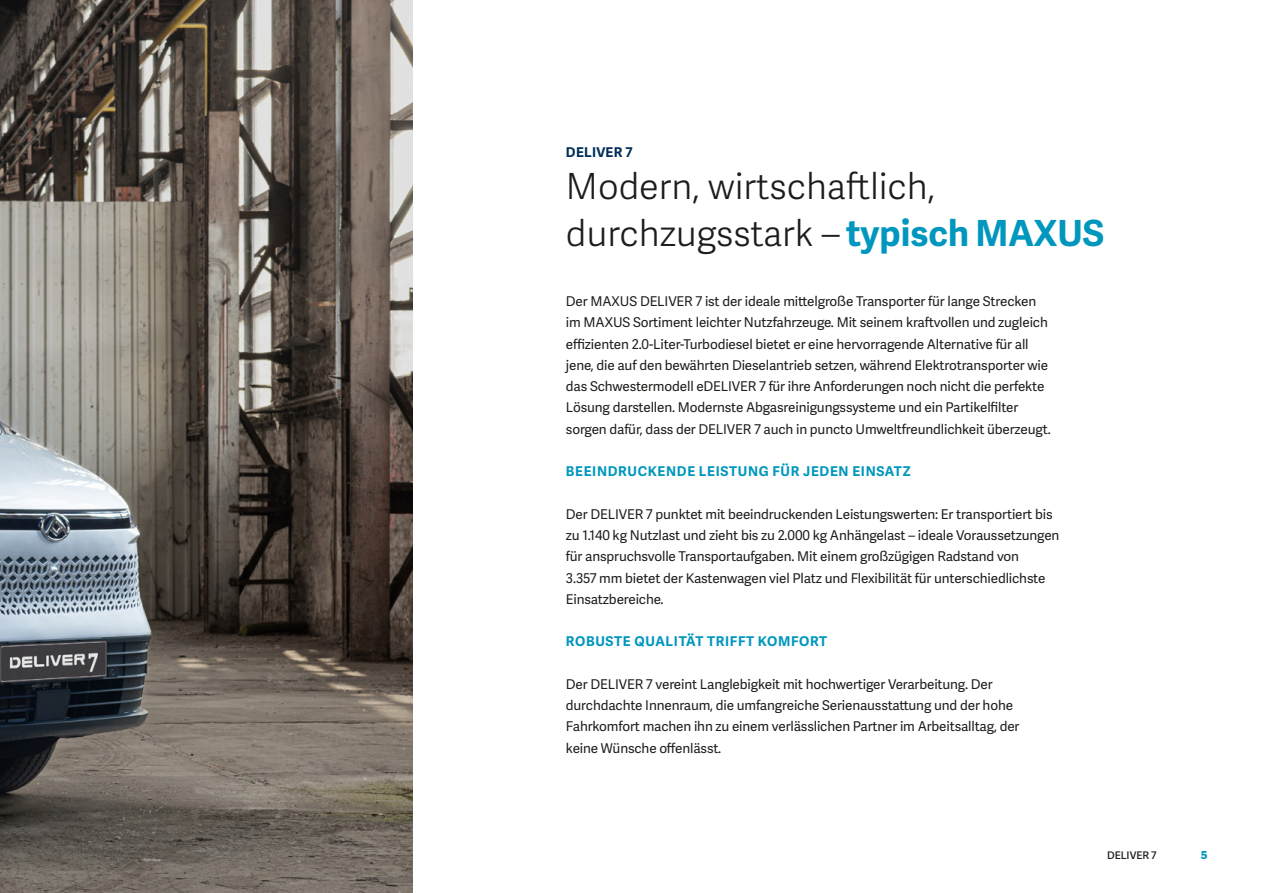
<style>
.page{position:relative;width:1263px;height:893px;background:#fff}
.page>*{position:absolute;margin:0;border:0;box-sizing:border-box;transform-origin:0 0}
.t1{font:300 36px/46.5px "Adelle Sans";color:#1d1d1b}
.t2{font:700 14.25px "Adelle Sans";color:#0097be}
.t3{font:13.5px/21.3px "Adelle Sans";letter-spacing:-.01em;color:#1d1d1b}
.t4{font:700 13.5px "Adelle Sans";letter-spacing:.05em;color:#0097be}
.t5{font:700 13.5px "Adelle Sans";letter-spacing:.02em;color:#002d59}
.t6{font:600 10.5px "Adelle Sans";color:#1d1d1b}
.s1{font-weight:700;color:#0097be}
</style>
<div class="page">
<img style="left:0;top:0;width:412px;height:893px">
<p class="t5" style="left:566px;top:143px;width:68px">DELIVER 7</p>
<h1 class="t1" style="left:566px;top:162px;width:540px">Modern, wirtschaftlich, durchzugsstark – <span class="s1">typisch MAXUS</span></h1>
<p class="t3" style="left:566px;top:291px;width:486px">Der MAXUS DELIVER 7 ist der ideale mittelgroße Transporter für lange Strecken im MAXUS Sortiment leichter Nutzfahrzeuge. Mit seinem kraftvollen und zugleich effizienten 2.0-Liter-Turbodiesel bietet er eine hervorragende Alternative für all jene, die auf den bewährten Dieselantrieb setzen, während Elektrotransporter wie das Schwestermodell eDELIVER 7 für ihre Anforderungen noch nicht die perfekte Lösung darstellen. Modernste Abgasreinigungssysteme und ein Partikelfilter sorgen dafür, dass der DELIVER 7 auch in puncto Umweltfreundlichkeit überzeugt.</p>
<p class="t4" style="left:566px;top:462px;width:346px">BEEINDRUCKENDE LEISTUNG FÜR JEDEN EINSATZ</p>
<p class="t3" style="left:566px;top:504px;width:495px">Der DELIVER 7 punktet mit beeindruckenden Leistungswerten: Er transportiert bis zu 1.140 kg Nutzlast und zieht bis zu 2.000 kg Anhängelast – ideale Voraussetzungen für anspruchsvolle Transportaufgaben. Mit einem großzügigen Radstand von<br>3.357 mm bietet der Kastenwagen viel Platz und Flexibilität für unterschiedlichste Einsatzbereiche.</p>
<p class="t4" style="left:566px;top:632px;width:263px">ROBUSTE QUALITÄT TRIFFT KOMFORT</p>
<p class="t3" style="left:566px;top:674px;width:455px">Der DELIVER 7 vereint Langlebigkeit mit hochwertiger Verarbeitung. Der durchdachte Innenraum, die umfangreiche Serienausstattung und der hohe Fahrkomfort machen ihn zu einem verlässlichen Partner im Arbeitsalltag, der keine Wünsche offenlässt.</p>
<p class="t6" style="left:1107px;top:848px;width:51px">DELIVER 7</p>
<p class="t2" style="left:1201px;top:843px;width:8px">5</p>
</div>
